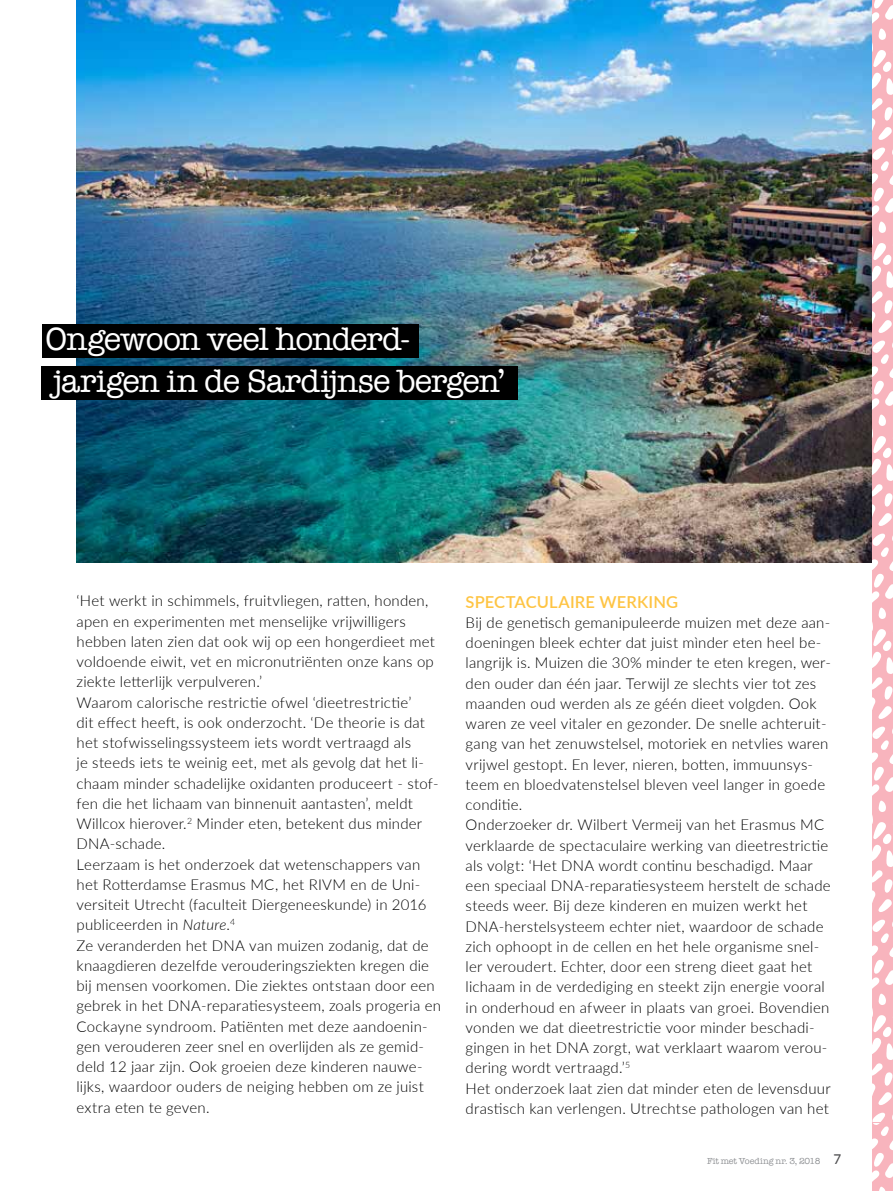
<style>
.page{position:relative;width:893px;height:1191px;background:#fff}
.page>*{position:absolute;margin:0;border:0;box-sizing:border-box;transform-origin:0 0}
.t1{font:33px/42px "American Typewriter";letter-spacing:-.035em;color:#fff}
.t2{font:600 16.5px "Lato";letter-spacing:.01em;color:#fec443}
.t3{font:300 15px/20.2px "Lato";letter-spacing:.01em;color:#000}
.t4{font:9px "American Typewriter";letter-spacing:-.005em;color:#919396}
.s1{font-style:italic}
.s2{font-family:"Lato";font-weight:500;font-size:13.5px;color:#4d4d4f}
</style>
<div class="page">
<img style="left:77px;top:0;width:795px;height:562px">
<svg style="left:872px;top:0;width:21px;height:1191px;fill:#f8b4bd"></svg>
<div style="left:42px;top:366px;width:476px;height:33px;background:#000"></div>
<div style="left:42px;top:324px;width:376px;height:33px;background:#000"></div>
<h1 class="t1" style="left:46px;top:317px;width:461px">Ongewoon veel honderd&shy;jarigen in de Sardijnse bergen’</h1>
<p class="t3" style="left:77px;top:590px;width:366px">‘Het werkt in schimmels, fruitvliegen, ratten, honden, apen en experimenten met menselijke vrijwilligers hebben laten zien dat ook wij op een hongerdieet met voldoende eiwit, vet en micronutriënten onze kans op ziekte letterlijk verpulveren.’<br>Waarom calorische restrictie ofwel ‘dieetrestrictie’<br>dit effect heeft, is ook onderzocht. ‘De theorie is dat het stofwisselingssysteem iets wordt vertraagd als<br>je steeds iets te weinig eet, met als gevolg dat het li&shy;chaam minder schadelijke oxidanten produceert - stof&shy;fen die het lichaam van binnenuit aantasten’, meldt Willcox hierover.<sup>2</sup> Minder eten, betekent dus minder DNA-schade.<br>Leerzaam is het onderzoek dat wetenschappers van het Rotterdamse Erasmus MC, het RIVM en de Uni&shy;versiteit Utrecht (faculteit Diergeneeskunde) in 2016 publiceerden in <span class="s1">Nature</span>.<sup>4<br></sup>Ze veranderden het DNA van muizen zodanig, dat de knaagdieren dezelfde verouderingsziekten kregen die bij mensen voorkomen. Die ziektes ontstaan door een gebrek in het DNA-reparatiesysteem, zoals progeria en Cockayne syndroom. Patiënten met deze aandoenin&shy;gen verouderen zeer snel en overlijden als ze gemid&shy;deld 12 jaar zijn. Ook groeien deze kinderen nauwe&shy;lijks, waardoor ouders de neiging hebben om ze juist extra eten te geven.</p>
<p class="t2" style="left:466px;top:589px;width:214px">SPECTACULAIRE WERKING</p>
<p class="t3" style="left:466px;top:611px;width:367px">Bij de genetisch gemanipuleerde muizen met deze aan&shy;doeningen bleek echter dat juist mìnder eten heel be&shy;langrijk is. Muizen die 30% minder te eten kregen, wer&shy;den ouder dan één jaar. Terwijl ze slechts vier tot zes maanden oud werden als ze géén dieet volgden. Ook waren ze veel vitaler en gezonder. De snelle achteruit&shy;gang van het zenuwstelsel, motoriek en netvlies waren vrijwel gestopt. En lever, nieren, botten, immuunsys&shy;teem en bloedvatenstelsel bleven veel langer in goede conditie.<br>Onderzoeker dr. Wilbert Vermeij van het Erasmus MC verklaarde de spectaculaire werking van dieetrestrictie als volgt: ‘Het DNA wordt continu beschadigd. Maar een speciaal DNA-reparatiesysteem herstelt de schade steeds weer. Bij deze kinderen en muizen werkt het DNA-herstelsysteem echter niet, waardoor de schade zich ophoopt in de cellen en het hele organisme snel&shy;ler veroudert. Echter, door een streng dieet gaat het lichaam in de verdediging en steekt zijn energie vooral in onderhoud en afweer in plaats van groei. Bovendien vonden we dat dieetrestrictie voor minder beschadi&shy;gingen in het DNA zorgt, wat verklaart waarom verou&shy;dering wordt vertraagd.’<sup>5<br></sup>Het onderzoek laat zien dat minder eten de levensduur drastisch kan verlengen. Utrechtse pathologen van het</p>
<p class="t4" style="left:707px;top:1154px;width:136px">Fit met Voeding nr. 3, 2018 <span class="s2">7</span></p>
</div>
